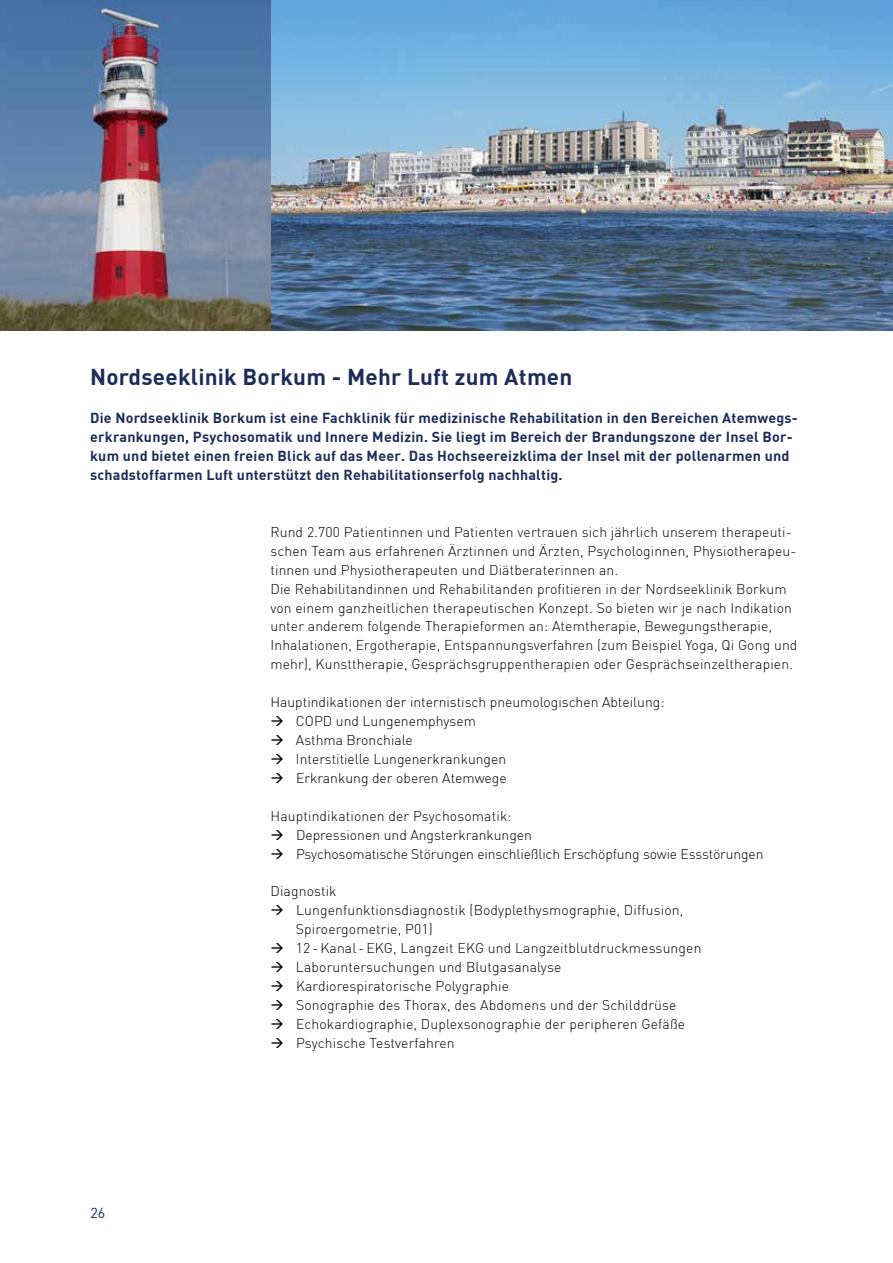
<style>
.page{position:relative;width:893px;height:1263px;background:#fff}
.page>*{position:absolute;margin:0;border:0;box-sizing:border-box;transform-origin:0 0}
.t1{font:700 22.5px "DIN";letter-spacing:.01em;color:#1c2d5a}
.t2{font:700 14.25px/18.9px "DIN";letter-spacing:.015em;color:#1c2d5a}
.t3{font:14.25px "DIN";color:#1c2d5a}
.t4{font:300 13.95px/18.9px "DIN";letter-spacing:.01em;color:#000}
.t5{font:300 13.95px/18.9px "DIN";letter-spacing:-.01em;color:#000}
</style>
<div class="page">
<img style="left:0;top:0;width:893px;height:331px">
<h1 class="t1" style="left:90px;top:363px;width:484px">Nordseeklinik Borkum - Mehr Luft zum Atmen</h1>
<p class="t2" style="left:90px;top:408px;width:709px">Die Nordseeklinik Borkum ist eine Fachklinik für medizinische Rehabilitation in den Bereichen Atemwegs&shy;erkrankungen, Psychosomatik und Innere Medizin. Sie liegt im Bereich der Brandungszone der Insel Bor&shy;kum und bietet einen freien Blick auf das Meer. Das Hochseereizklima der Insel mit der pollenarmen und schadstoffarmen Luft unterstützt den Rehabilitationserfolg nachhaltig.</p>
<p class="t3" style="left:90px;top:1204px;width:17px">26</p>
<p class="t4" style="left:270px;top:522px;width:528px">Rund 2.700 Patientinnen und Patienten vertrauen sich jährlich unserem therapeuti&shy;schen Team aus erfahrenen Ärztinnen und Ärzten, Psychologinnen, Physiotherapeu&shy;tinnen und Physiotherapeuten und Diätberaterinnen an.<br>Die Rehabilitandinnen und Rehabilitanden profitieren in der Nordseeklinik Borkum von einem ganzheitlichen therapeutischen Konzept. So bieten wir je nach Indikation unter anderem folgende Therapieformen an: Atemtherapie, Bewegungstherapie, Inhalationen, Ergotherapie, Entspannungsverfahren (zum Beispiel Yoga, Qi Gong und mehr), Kunsttherapie, Gesprächsgruppentherapien oder Gesprächseinzeltherapien.</p>
<p class="t4" style="left:296px;top:692px;width:370px;text-indent:-26px">Hauptindikationen der internistisch pneumologischen Abteilung:<br>COPD und Lungenemphysem<br>Asthma Bronchiale<br>Interstitielle Lungenerkrankungen<br>Erkrankung der oberen Atemwege</p>
<p class="t5" style="left:296px;top:806px;width:469px;text-indent:-26px">Hauptindikationen der Psychosomatik:<br>Depressionen und Angsterkrankungen<br>Psychosomatische Störungen einschließlich Erschöpfung sowie Essstörungen</p>
<p class="t4" style="left:296px;top:882px;width:407px;text-indent:-25px">Diagnostik<br>Lungenfunktionsdiagnostik (Bodyplethysmographie, Diffusion, Spiroergometrie, P01)<br>12 -Kanal -EKG, Langzeit EKG und Langzeitblutdruckmessungen Laboruntersuchungen und Blutgasanalyse<br>Kardiorespiratorische Polygraphie<br>Sonographie des Thorax, des Abdomens und der Schilddrüse Echokardiographie, Duplexsonographie der peripheren Gefäße Psychische Testverfahren</p>
</div>
